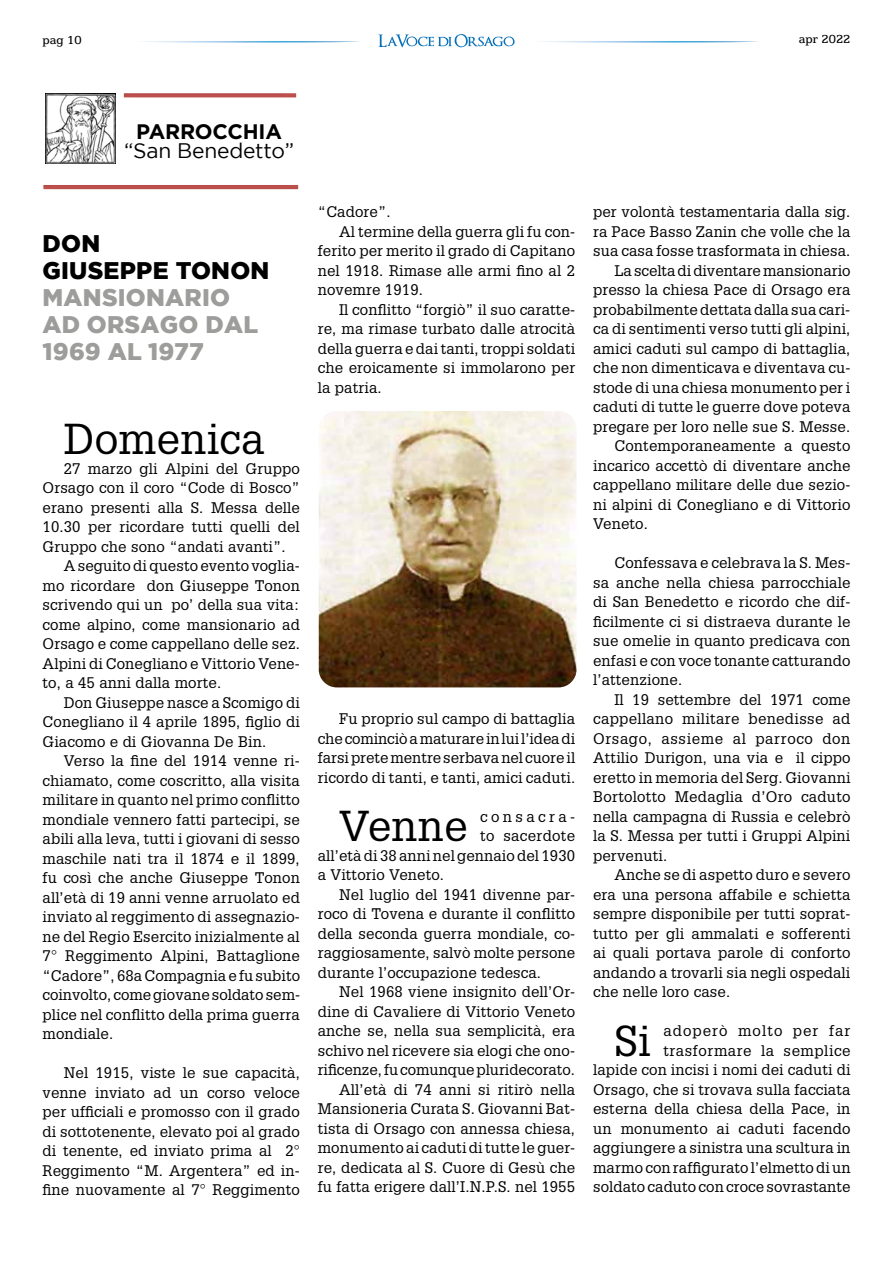
<style>
.page{position:relative;width:893px;height:1263px;background:#fff}
.page>*{position:absolute;margin:0;border:0;box-sizing:border-box;transform-origin:0 0}
.t1{font:42.3px "Glypha LT";letter-spacing:.01em;color:#000}
.t2{font:900 24px/27px "Gotham";letter-spacing:.01em;color:#9d9d9c}
.t3{font:900 24px/27px "Gotham";letter-spacing:.01em;color:#000}
.t4{font:21px "Gotham";letter-spacing:-.01em;color:#000}
.t5{font:700 21px "Gotham";letter-spacing:-.01em;color:#000}
.t6{font:15px/19.5px "Glypha LT";letter-spacing:.01em;color:#000;text-align:justify}
.t7{font:15px "Glypha LT";letter-spacing:.23em;color:#000}
.t8{font:12px "ATF Antique";color:#000}
</style>
<div class="page">
<svg style="left:143px;top:41px;width:217px;height:2px"></svg>
<svg style="left:542px;top:41px;width:216px;height:2px"></svg>
<svg style="left:378px;top:34px;width:136px;height:13px"></svg>
<img style="left:319px;top:411px;width:258px;height:276px">
<div style="left:124px;top:91px;width:175px;height:7px;background:#000;opacity:.5"></div>
<img style="left:46px;top:94px;width:69px;height:70px">
<div style="left:43px;top:183px;width:258px;height:7px;background:#000;opacity:.5"></div>
<p class="t8" style="left:43px;top:33px;width:41px">pag 10</p>
<p class="t8" style="left:799px;top:32px;width:53px">apr 2022</p>
<h3 class="t5" style="left:136px;top:117px;width:147px">PARROCCHIA</h3>
<h3 class="t4" style="left:124px;top:137px;width:172px">“San Benedetto”</h3>
<h2 class="t3" style="left:43px;top:229px;width:228px">DON<br>GIUSEPPE TONON</h2>
<h2 class="t2" style="left:43px;top:283px;width:217px">MANSIONARIO<br>AD ORSAGO DAL<br>1969 AL 1977</h2>
<h1 class="t1" style="left:64px;top:414px;width:202px">Domenica</h1>
<p class="t6" style="left:64px;top:458px;width:238px">27 marzo gli Alpini del Gruppo</p>
<p class="t6" style="left:43px;top:478px;width:259px">Orsago con il coro “Code di Bosco”</p>
<p class="t6" style="left:43px;top:497px;width:259px">erano presenti alla S. Messa delle</p>
<p class="t6" style="left:43px;top:517px;width:259px">10.30 per ricordare tutti quelli del</p>
<p class="t6" style="left:43px;top:536px;width:245px">Gruppo che sono “andati avanti”.</p>
<p class="t6" style="left:64px;top:556px;width:238px">A seguito di questo evento voglia-</p>
<p class="t6" style="left:43px;top:575px;width:259px">mo ricordare don Giuseppe Tonon</p>
<p class="t6" style="left:43px;top:595px;width:259px">scrivendo qui un po’ della sua vita:</p>
<p class="t6" style="left:43px;top:614px;width:259px">come alpino, come mansionario ad</p>
<p class="t6" style="left:43px;top:634px;width:259px">Orsago e come cappellano delle sez.</p>
<p class="t6" style="left:43px;top:653px;width:259px">Alpini di Conegliano e Vittorio Vene-</p>
<p class="t6" style="left:43px;top:673px;width:180px">to, a 45 anni dalla morte.</p>
<p class="t6" style="left:64px;top:692px;width:238px">Don Giuseppe nasce a Scomigo di</p>
<p class="t6" style="left:43px;top:712px;width:259px">Conegliano il 4 aprile 1895, figlio di</p>
<p class="t6" style="left:43px;top:731px;width:225px">Giacomo e di Giovanna De Bin.</p>
<p class="t6" style="left:64px;top:751px;width:238px">Verso la fine del 1914 venne ri-</p>
<p class="t6" style="left:43px;top:770px;width:259px">chiamato, come coscritto, alla visita</p>
<p class="t6" style="left:43px;top:790px;width:259px">militare in quanto nel primo conflitto</p>
<p class="t6" style="left:43px;top:809px;width:259px">mondiale vennero fatti partecipi, se</p>
<p class="t6" style="left:43px;top:829px;width:259px">abili alla leva, tutti i giovani di sesso</p>
<p class="t6" style="left:43px;top:848px;width:259px">maschile nati tra il 1874 e il 1899,</p>
<p class="t6" style="left:43px;top:868px;width:259px">fu così che anche Giuseppe Tonon</p>
<p class="t6" style="left:43px;top:887px;width:259px">all’età di 19 anni venne arruolato ed</p>
<p class="t6" style="left:43px;top:907px;width:259px">inviato al reggimento di assegnazio-</p>
<p class="t6" style="left:43px;top:926px;width:259px">ne del Regio Esercito inizialmente al</p>
<p class="t6" style="left:43px;top:946px;width:259px">7° Reggimento Alpini, Battaglione</p>
<p class="t6" style="left:43px;top:965px;width:259px">“Cadore”, 68a Compagnia e fu subito</p>
<p class="t6" style="left:43px;top:985px;width:259px">coinvolto, come giovane soldato sem-</p>
<p class="t6" style="left:43px;top:1004px;width:259px">plice nel conflitto della prima guerra</p>
<p class="t6" style="left:43px;top:1024px;width:72px">mondiale.</p>
<p class="t6" style="left:43px;top:1063px;width:259px;text-indent:21px">Nel 1915, viste le sue capacità, venne inviato ad un corso veloce per ufficiali e promosso con il grado di sottotenente, elevato poi al grado di tenente, ed inviato prima al 2° Reggimento “M. Argentera” ed in&shy;fine nuovamente al 7° Reggimento</p>
<p class="t6" style="left:318px;top:202px;width:74px">“Cadore”.</p>
<p class="t6" style="left:339px;top:221px;width:238px">Al termine della guerra gli fu con-</p>
<p class="t6" style="left:318px;top:241px;width:259px">ferito per merito il grado di Capitano</p>
<p class="t6" style="left:318px;top:260px;width:259px">nel 1918. Rimase alle armi fino al 2</p>
<p class="t6" style="left:318px;top:280px;width:107px">novemre 1919.</p>
<p class="t6" style="left:339px;top:299px;width:238px">Il conflitto “forgiò” il suo caratte-</p>
<p class="t6" style="left:318px;top:319px;width:259px">re, ma rimase turbato dalle atrocità</p>
<p class="t6" style="left:318px;top:338px;width:259px">della guerra e dai tanti, troppi soldati</p>
<p class="t6" style="left:318px;top:358px;width:259px">che eroicamente si immolarono per</p>
<p class="t6" style="left:318px;top:377px;width:65px">la patria.</p>
<p class="t6" style="left:318px;top:709px;width:259px;text-indent:21px">Fu proprio sul campo di battaglia che cominciò a maturare in lui l’idea di farsi prete mentre serbava nel cuore il ricordo di tanti, e tanti, amici caduti.</p>
<h1 class="t1" style="left:339px;top:801px;width:130px">Venne</h1>
<p class="t7" style="left:480px;top:807px;width:96px">consacra-</p>
<p class="t6" style="left:480px;top:826px;width:97px">to sacerdote</p>
<p class="t6" style="left:318px;top:845px;width:259px">all’età di 38 anni nel gennaio del 1930</p>
<p class="t6" style="left:318px;top:865px;width:128px">a Vittorio Veneto.</p>
<p class="t6" style="left:339px;top:884px;width:238px">Nel luglio del 1941 divenne par-</p>
<p class="t6" style="left:318px;top:904px;width:259px">roco di Tovena e durante il conflitto</p>
<p class="t6" style="left:318px;top:923px;width:259px">della seconda guerra mondiale, co-</p>
<p class="t6" style="left:318px;top:943px;width:259px">raggiosamente, salvò molte persone</p>
<p class="t6" style="left:318px;top:962px;width:225px">durante l’occupazione tedesca.</p>
<p class="t6" style="left:339px;top:982px;width:238px">Nel 1968 viene insignito dell’Or-</p>
<p class="t6" style="left:318px;top:1001px;width:259px">dine di Cavaliere di Vittorio Veneto</p>
<p class="t6" style="left:318px;top:1021px;width:259px">anche se, nella sua semplicità, era</p>
<p class="t6" style="left:318px;top:1040px;width:259px">schivo nel ricevere sia elogi che ono-</p>
<p class="t6" style="left:318px;top:1060px;width:259px">rificenze, fu comunque pluridecorato.</p>
<p class="t6" style="left:339px;top:1079px;width:238px">All’età di 74 anni si ritirò nella</p>
<p class="t6" style="left:318px;top:1099px;width:259px">Mansioneria Curata S. Giovanni Bat-</p>
<p class="t6" style="left:318px;top:1118px;width:259px">tista di Orsago con annessa chiesa,</p>
<p class="t6" style="left:318px;top:1138px;width:259px">monumento ai caduti di tutte le guer-</p>
<p class="t6" style="left:318px;top:1157px;width:259px">re, dedicata al S. Cuore di Gesù che</p>
<p class="t6" style="left:318px;top:1177px;width:259px">fu fatta erigere dall’I.N.P.S. nel 1955</p>
<p class="t6" style="left:593px;top:202px;width:259px">per volontà testamentaria dalla sig.</p>
<p class="t6" style="left:593px;top:221px;width:259px">ra Pace Basso Zanin che volle che la</p>
<p class="t6" style="left:593px;top:241px;width:259px">sua casa fosse trasformata in chiesa.</p>
<p class="t6" style="left:614px;top:260px;width:238px">La scelta di diventare mansionario</p>
<p class="t6" style="left:593px;top:280px;width:259px">presso la chiesa Pace di Orsago era</p>
<p class="t6" style="left:593px;top:299px;width:259px">probabilmente dettata dalla sua cari-</p>
<p class="t6" style="left:593px;top:319px;width:259px">ca di sentimenti verso tutti gli alpini,</p>
<p class="t6" style="left:593px;top:338px;width:259px">amici caduti sul campo di battaglia,</p>
<p class="t6" style="left:593px;top:358px;width:259px">che non dimenticava e diventava cu-</p>
<p class="t6" style="left:593px;top:377px;width:259px">stode di una chiesa monumento per i</p>
<p class="t6" style="left:593px;top:397px;width:259px">caduti di tutte le guerre dove poteva</p>
<p class="t6" style="left:593px;top:416px;width:259px">pregare per loro nelle sue S. Messe.</p>
<p class="t6" style="left:614px;top:436px;width:237px">Contemporaneamente a questo</p>
<p class="t6" style="left:593px;top:455px;width:259px">incarico accettò di diventare anche</p>
<p class="t6" style="left:593px;top:475px;width:259px">cappellano militare delle due sezio-</p>
<p class="t6" style="left:593px;top:494px;width:259px">ni alpini di Conegliano e di Vittorio</p>
<p class="t6" style="left:593px;top:514px;width:56px">Veneto.</p>
<p class="t6" style="left:593px;top:553px;width:259px;text-indent:21px">Confessava e celebrava la S. Mes&shy;sa anche nella chiesa parrocchiale di San Benedetto e ricordo che dif&shy;ficilmente ci si distraeva durante le sue omelie in quanto predicava con enfasi e con voce tonante catturando l’attenzione.</p>
<p class="t6" style="left:593px;top:689px;width:259px;text-indent:21px">Il 19 settembre del 1971 come cappellano militare benedisse ad Orsago, assieme al parroco don Attilio Durigon, una via e il cippo eretto in memoria del Serg. Giovanni Bortolotto Medaglia d’Oro caduto nella campagna di Russia e celebrò la S. Messa per tutti i Gruppi Alpini pervenuti.</p>
<p class="t6" style="left:593px;top:865px;width:259px;text-indent:21px">Anche se di aspetto duro e severo era una persona affabile e schietta sempre disponibile per tutti soprat&shy;tutto per gli ammalati e sofferenti ai quali portava parole di conforto andando a trovarli sia negli ospedali che nelle loro case.</p>
<h1 class="t1" style="left:614px;top:1015px;width:38px">Si</h1>
<p class="t6" style="left:593px;top:1021px;width:259px;text-align:right">adoperò molto per far trasformare la semplice<br>lapide con incisi i nomi dei caduti di Orsago, che si trovava sulla facciata esterna della chiesa della Pace, in un monumento ai caduti facendo aggiungere a sinistra una scultura in marmo con raffigurato l’elmetto di un soldato caduto con croce sovrastante</p>
</div>
